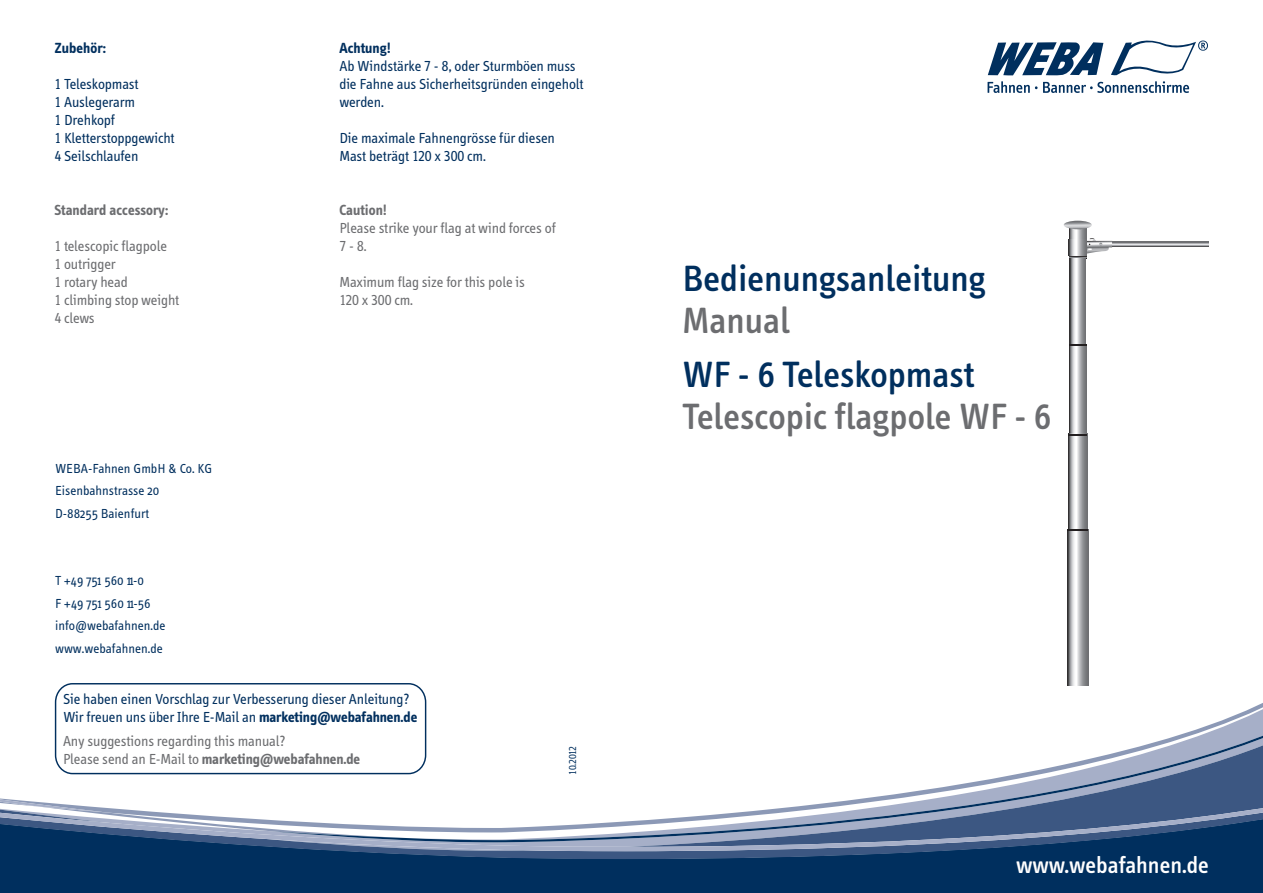
<style>
.page{position:relative;width:1263px;height:893px;background:#fff}
.page>*{position:absolute;margin:0;border:0;box-sizing:border-box;transform-origin:0 0}
.t1{font:500 37.5px "Info Text";color:#002f5e}
.t2{font:500 37.5px "Info Text";color:#6c6d70}
.t3{font:500 24px "Info Text";color:#fff}
.t4{font:15px/18px "Info Normal";color:#002f5e}
.t5{font:15px/18px "Info Normal";color:#6c6d70}
.t6{font:700 15px "Info";color:#6c6d70}
.t7{font:700 15px "Info Text";color:#6c6d70}
.t8{font:700 15px "Info Text";color:#002f5e}
.t9{font:13.5px/22.5px "Info Text Normal";color:#002f5e}
.t10{font:10.5px "Info Normal";color:#002f5e}
.s1{font-family:"Info";font-weight:700}
.s2{font-family:"Info Normal";font-weight:400}
</style>
<div class="page">
<div style="left:0;top:851px;width:1263px;height:42px;background:#002f5e"></div>
<svg style="left:0;top:838px;width:1263px;height:13px;background:#446289"></svg>
<svg style="left:270px;top:832px;width:993px;height:10px;background:#7287a5"></svg>
<svg style="left:0;top:694px;width:1263px;height:138px"></svg>
<svg style="left:0;top:774px;width:107px;height:38px"></svg>
<svg style="left:987px;top:40px;width:221px;height:53px"></svg>
<svg style="left:1112px;top:242px;width:97px;height:4px"></svg>
<svg style="left:1069px;top:229px;width:17px;height:9px"></svg>
<svg style="left:1064px;top:221px;width:28px;height:8px"></svg>
<div style="left:1068px;top:239px;width:19px;height:16px;background:#323031"></div>
<svg style="left:1070px;top:258px;width:16px;height:86px"></svg>
<svg style="left:1069px;top:346px;width:18px;height:88px"></svg>
<svg style="left:1069px;top:344px;width:18px;height:2px"></svg>
<svg style="left:1068px;top:435px;width:19px;height:94px"></svg>
<svg style="left:1068px;top:434px;width:19px;height:1px"></svg>
<svg style="left:1068px;top:530px;width:20px;height:156px;background:#aeafb1"></svg>
<svg style="left:1068px;top:529px;width:20px;height:1px"></svg>
<svg style="left:1069px;top:238px;width:43px;height:20px"></svg>
<div style="left:55px;top:683px;width:371px;height:91px;border:1px solid #002f5e;border-radius:18px"></div>
<p class="t8" style="left:54px;top:40px;width:53px">Zubehör:</p>
<p class="t4" style="left:54px;top:75px;width:122px">1 Teleskopmast<br>1 Auslegerarm<br>1 Drehkopf<br>1 Kletterstoppgewicht<br>4 Seilschlaufen</p>
<p class="t7" style="left:54px;top:202px;width:115px">Standard accessory:</p>
<p class="t5" style="left:54px;top:237px;width:126px">1 telescopic flagpole<br>1 outrigger<br>1 rotary head<br>1 climbing stop weight<br>4 clews</p>
<p class="t9" style="left:55px;top:457px;width:159px">WEBA-Fahnen GmbH &amp; Co. KG<br>Eisenbahnstrasse 20<br>D-88255 Baienfurt</p>
<p class="t9" style="left:55px;top:570px;width:112px">T +49 751 560 11-0<br>F +49 751 560 11-56 info@webafahnen.de www.webafahnen.de</p>
<p class="t8" style="left:339px;top:39px;width:53px">Achtung!</p>
<p class="t4" style="left:339px;top:57px;width:246px">Ab Windstärke 7 - 8, oder Sturmböen muss die Fahne aus Sicherheitsgründen eingeholt werden.</p>
<p class="t4" style="left:339px;top:129px;width:217px">Die maximale Fahnengrösse für diesen<br>Mast beträgt 120 x 300 cm.</p>
<p class="t7" style="left:339px;top:201px;width:49px">Caution!</p>
<p class="t5" style="left:339px;top:219px;width:218px">Please strike your flag at wind forces of<br>7 - 8.</p>
<p class="t5" style="left:339px;top:273px;width:187px">Maximum flag size for this pole is<br>120 x 300 cm.</p>
<p class="t4" style="left:63px;top:690px;width:356px">Sie haben einen Vorschlag zur Verbesserung dieser Anleitung?<br>Wir freuen uns über Ihre E-Mail an <span class="s1">marketing@webafahnen.de</span></p>
<p class="t5" style="left:63px;top:732px;width:224px">Any suggestions regarding this manual?</p>
<p class="t6" style="left:63px;top:750px;width:299px"><span class="s2">Please send an E-Mail to</span> marketing@webafahnen.de</p>
<p class="t10" style="left:567px;top:774px;width:30px;rotate:-90deg">10.2012</p>
<h1 class="t1" style="left:682px;top:257px;width:305px">Bedienungsanleitung</h1>
<h1 class="t2" style="left:682px;top:299px;width:109px">Manual</h1>
<h1 class="t1" style="left:682px;top:353px;width:294px">WF - 6 Teleskopmast</h1>
<h1 class="t2" style="left:682px;top:395px;width:371px">Telescopic flagpole WF - 6</h1>
<h2 class="t3" style="left:1016px;top:852px;width:194px">www.webafahnen.de</h2>
</div>
